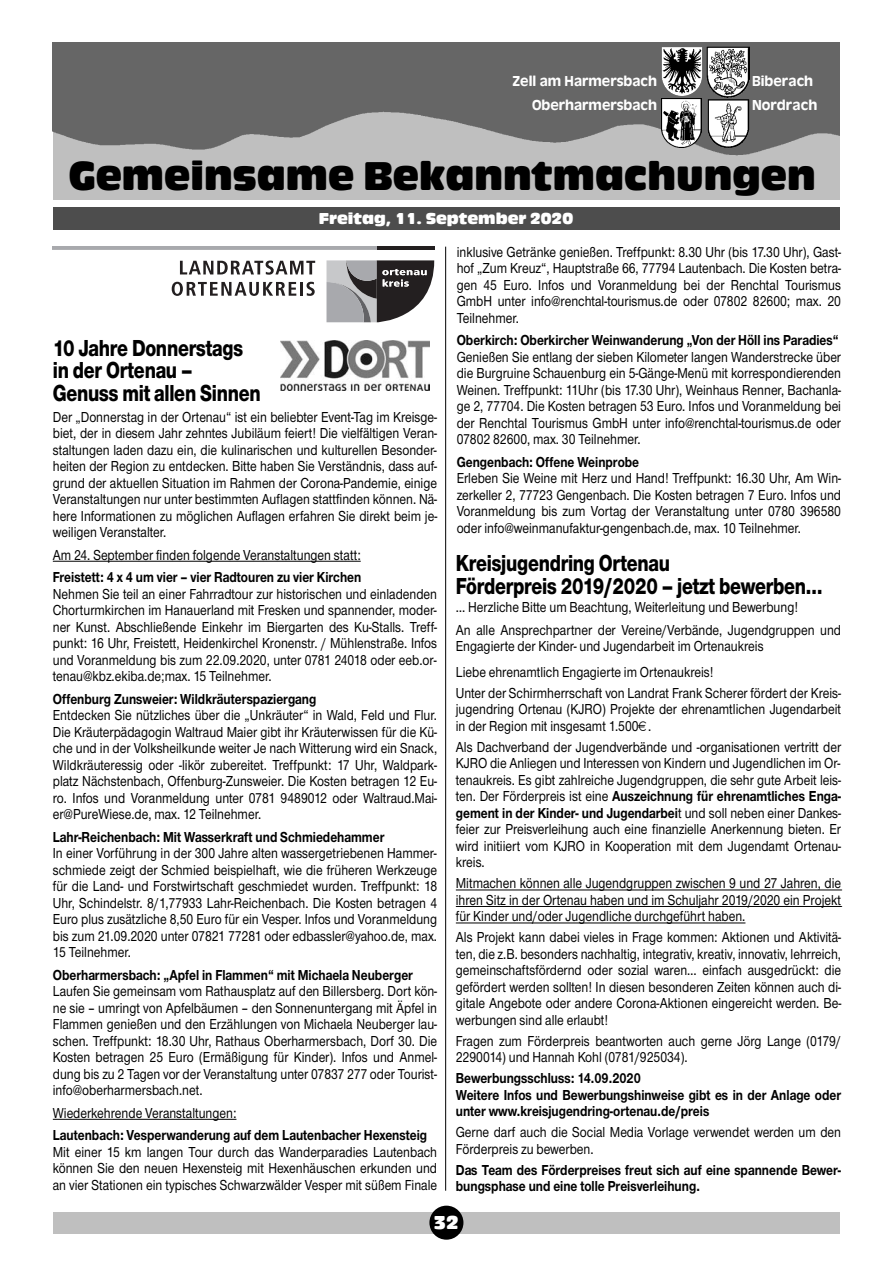
<style>
.page{position:relative;width:893px;height:1263px;background:#fff}
.page>*{position:absolute;margin:0;border:0;box-sizing:border-box;transform-origin:0 0}
.t1{font:42px "Antique Olive T Compact Ro 1";color:#000;scale:.95 1}
.t2{font:800 24px/22.5px "Nimbus Sans Novus T";letter-spacing:-.01em;color:#000;scale:.8 1}
.t3{font:19.5px "Antique Olive T Compact Ro 1";color:#fff}
.t4{font:16.5px "Antique Olive T Compact Ro 1";color:#fff}
.t5{font:500 15px/16.5px "Nimbus Sans Novus T";color:#000;text-align:justify;scale:.85 1}
.t6{font:700 15px/16.5px "Nimbus Sans Novus T";color:#000;scale:.85 1}
.t7{font:15px "Antique Olive T Medium Ro 1";color:#fff}
.s1{font-weight:700}
</style>
<div class="page">
<div style="left:53px;top:1212px;width:786px;height:21px;background:#bfbfbf"></div>
<div style="left:429px;top:1206px;width:34px;height:34px;background:#000;border-radius:50%"></div>
<hr style="left:445px;top:247px;width:1px;height:944px;background:#000">
<div style="left:53px;top:43px;width:786px;height:157px;background:#bfbfbf"></div>
<img style="left:53px;top:43px;width:786px;height:113px">
<img style="left:706px;top:47px;width:44px;height:101px">
<img style="left:661px;top:98px;width:40px;height:50px">
<img style="left:662px;top:47px;width:40px;height:49px">
<div style="left:53px;top:207px;width:786px;height:23px;background:#4d4d4d"></div>
<hr style="left:53px;top:561px;width:308px;height:1px;background:#000">
<hr style="left:53px;top:1119px;width:183px;height:1px;background:#000">
<svg style="left:326px;top:260px;width:108px;height:62px;background:#7e7c7e"></svg>
<svg style="left:180px;top:261px;width:135px;height:14px"></svg>
<svg style="left:172px;top:282px;width:124px;height:14px"></svg>
<hr style="left:300px;top:282px;width:3px;height:14px;background:#231f20">
<svg style="left:307px;top:282px;width:8px;height:14px"></svg>
<svg style="left:53px;top:247px;width:324px;height:3px"></svg>
<hr style="left:377px;top:247px;width:57px;height:3px;background:#231f20">
<img style="left:281px;top:340px;width:148px;height:50px">
<hr style="left:456px;top:889px;width:385px;height:1px;background:#000">
<hr style="left:456px;top:906px;width:385px;height:1px;background:#000">
<hr style="left:456px;top:922px;width:289px;height:1px;background:#000">
<p class="t7" style="left:513px;top:73px;width:146px">Zell am Harmersbach</p>
<p class="t7" style="left:752px;top:73px;width:63px">Biberach</p>
<p class="t7" style="left:532px;top:97px;width:127px">Oberharmersbach</p>
<p class="t7" style="left:752px;top:97px;width:67px">Nordrach</p>
<p class="t1" style="left:69px;top:161px;width:788px">Gemeinsame Bekanntmachungen</p>
<p class="t4" style="left:319px;top:212px;width:256px">Freitag, 11. September 2020</p>
<p class="t2" style="left:53px;top:339px;width:262px">10 Jahre Donnerstags in der Ortenau –<br>Genuss mit allen Sinnen</p>
<p class="t5" style="left:53px;top:410px;width:454px">Der „Donnerstag in der Ortenau“ ist ein beliebter Event-Tag im Kreisge&shy;biet, der in diesem Jahr zehntes Jubiläum feiert! Die vielfältigen Veran&shy;staltungen laden dazu ein, die kulinarischen und kulturellen Besonder&shy;heiten der Region zu entdecken. Bitte haben Sie Verständnis, dass auf&shy;grund der aktuellen Situation im Rahmen der Corona-Pandemie, einige Veranstaltungen nur unter bestimmten Auflagen stattfinden können. Nä&shy;here Informationen zu möglichen Auflagen erfahren Sie direkt beim je&shy;weiligen Veranstalter.</p>
<p class="t5" style="left:53px;top:548px;width:364px">Am 24. September finden folgende Veranstaltungen statt:</p>
<p class="t6" style="left:53px;top:570px;width:364px">Freistett: 4 x 4 um vier – vier Radtouren zu vier Kirchen</p>
<p class="t5" style="left:53px;top:587px;width:454px">Nehmen Sie teil an einer Fahrradtour zur historischen und einladenden Chorturmkirchen im Hanauerland mit Fresken und spannender, moder&shy;ner Kunst. Abschließende Einkehr im Biergarten des Ku-Stalls. Treff&shy;punkt: 16 Uhr, Freistett, Heidenkirchel Kronenstr. / Mühlenstraße. Infos und Voranmeldung bis zum 22.09.2020, unter 0781 24018 oder eeb.or&shy;tenau@kbz.ekiba.de;max. 15 Teilnehmer.</p>
<p class="t6" style="left:53px;top:692px;width:312px">Offenburg Zunsweier: Wildkräuterspaziergang</p>
<p class="t5" style="left:53px;top:708px;width:454px">Entdecken Sie nützliches über die „Unkräuter“ in Wald, Feld und Flur.<br>Die Kräuterpädagogin Waltraud Maier gibt ihr Kräuterwissen für die Kü&shy;che und in der Volksheilkunde weiter Je nach Witterung wird ein Snack, Wildkräuteressig oder -likör zubereitet. Treffpunkt: 17 Uhr, Waldpark&shy;platz Nächstenbach, Offenburg-Zunsweier. Die Kosten betragen 12 Eu&shy;ro. Infos und Voranmeldung unter 0781 9489012 oder Waltraud.Mai&shy;er@PureWiese.de, max. 12 Teilnehmer.</p>
<p class="t6" style="left:53px;top:830px;width:392px">Lahr-Reichenbach: Mit Wasserkraft und Schmiedehammer</p>
<p class="t5" style="left:53px;top:846px;width:454px">In einer Vorführung in der 300 Jahre alten wassergetriebenen Hammer&shy;schmiede zeigt der Schmied beispielhaft, wie die früheren Werkzeuge für die Land- und Forstwirtschaft geschmiedet wurden. Treffpunkt: 18<br>Uhr, Schindelstr. 8/1,77933 Lahr-Reichenbach. Die Kosten betragen 4<br>Euro plus zusätzliche 8,50 Euro für ein Vesper. Infos und Voranmeldung bis zum 21.09.2020 unter 07821 77281 oder edbassler@yahoo.de, max.<br>15 Teilnehmer.</p>
<p class="t6" style="left:53px;top:968px;width:425px">Oberharmersbach: „Apfel in Flammen“ mit Michaela Neuberger</p>
<p class="t5" style="left:53px;top:984px;width:454px">Laufen Sie gemeinsam vom Rathausplatz auf den Billersberg. Dort kön&shy;ne sie – umringt von Apfelbäumen – den Sonnenuntergang mit Äpfel in Flammen genießen und den Erzählungen von Michaela Neuberger lau&shy;schen. Treffpunkt: 18.30 Uhr, Rathaus Oberharmersbach, Dorf 30. Die Kosten betragen 25 Euro (Ermäßigung für Kinder). Infos und Anmel&shy;dung bis zu 2 Tagen vor der Veranstaltung unter 07837 277 oder Tourist&shy;info@oberharmersbach.net.</p>
<p class="t5" style="left:53px;top:1106px;width:218px">Wiederkehrende Veranstaltungen:</p>
<p class="t6" style="left:53px;top:1128px;width:442px">Lautenbach: Vesperwanderung auf dem Lautenbacher Hexensteig</p>
<p class="t5" style="left:53px;top:1145px;width:454px">Mit einer 15 km langen Tour durch das Wanderparadies Lautenbach können Sie den neuen Hexensteig mit Hexenhäuschen erkunden und an vier Stationen ein typisches Schwarzwälder Vesper mit süßem Finale</p>
<p class="t5" style="left:457px;top:245px;width:454px">inklusive Getränke genießen. Treffpunkt: 8.30 Uhr (bis 17.30 Uhr), Gast&shy;hof „Zum Kreuz“, Hauptstraße 66, 77794 Lautenbach. Die Kosten betra&shy;gen 45 Euro. Infos und Voranmeldung bei der Renchtal Tourismus GmbH unter info@renchtal-tourismus.de oder 07802 82600; max. 20<br>Teilnehmer.</p>
<p class="t6" style="left:457px;top:333px;width:451px">Oberkirch: Oberkircher Weinwanderung „Von der Höll ins Paradies“</p>
<p class="t5" style="left:457px;top:350px;width:454px">Genießen Sie entlang der sieben Kilometer langen Wanderstrecke über die Burgruine Schauenburg ein 5-Gänge-Menü mit korrespondierenden Weinen. Treffpunkt: 11Uhr (bis 17.30 Uhr), Weinhaus Renner, Bachanla&shy;ge 2, 77704. Die Kosten betragen 53 Euro. Infos und Voranmeldung bei der Renchtal Tourismus GmbH unter info@renchtal-tourismus.de oder 07802 82600, max. 30 Teilnehmer.</p>
<p class="t6" style="left:457px;top:455px;width:216px">Gengenbach: Offene Weinprobe</p>
<p class="t5" style="left:457px;top:471px;width:454px">Erleben Sie Weine mit Herz und Hand! Treffpunkt: 16.30 Uhr, Am Win&shy;zerkeller 2, 77723 Gengenbach. Die Kosten betragen 7 Euro. Infos und Voranmeldung bis zum Vortag der Veranstaltung unter 0780 396580 oder info@weinmanufaktur-gengenbach.de, max. 10 Teilnehmer.</p>
<p class="t2" style="left:456px;top:554px;width:460px">Kreisjugendring Ortenau<br>Förderpreis 2019/2020 – jetzt bewerben…</p>
<p class="t5" style="left:456px;top:600px;width:404px">… Herzliche Bitte um Beachtung, Weiterleitung und Bewerbung!</p>
<p class="t5" style="left:456px;top:623px;width:455px">An alle Ansprechpartner der Vereine/Verbände, Jugendgruppen und<br>Engagierte der Kinder- und Jugendarbeit im Ortenaukreis</p>
<p class="t5" style="left:456px;top:665px;width:305px">Liebe ehrenamtlich Engagierte im Ortenaukreis!</p>
<p class="t5" style="left:456px;top:686px;width:455px">Unter der Schirmherrschaft von Landrat Frank Scherer fördert der Kreis&shy;jugendring Ortenau (KJRO) Projekte der ehrenamtlichen Jugendarbeit in der Region mit insgesamt 1.500 .</p>
<p class="t5" style="left:456px;top:740px;width:455px">Als Dachverband der Jugendverbände und -organisationen vertritt der KJRO die Anliegen und Interessen von Kindern und Jugendlichen im Or&shy;tenaukreis. Es gibt zahlreiche Jugendgruppen, die sehr gute Arbeit leis&shy;ten. Der Förderpreis ist eine <span class="s1">Auszeichnung für ehrenamtliches Enga&shy;gement in der Kinder- und Jugendarbei</span>t und soll neben einer Dankes&shy;feier zur Preisverleihung auch eine finanzielle Anerkennung bieten. Er wird initiiert vom KJRO in Kooperation mit dem Jugendamt Ortenau&shy;kreis.</p>
<p class="t5" style="left:456px;top:876px;width:455px">Mitmachen können alle Jugendgruppen zwischen 9 und 27 Jahren, die ihren Sitz in der Ortenau haben und im Schuljahr 2019/2020 ein Projekt für Kinder und/oder Jugendliche durchgeführt haben.</p>
<p class="t5" style="left:456px;top:930px;width:455px">Als Projekt kann dabei vieles in Frage kommen: Aktionen und Aktivitä&shy;ten, die z.B. besonders nachhaltig, integrativ, kreativ, innovativ, lehrreich, gemeinschaftsfördernd oder sozial waren… einfach ausgedrückt: die gefördert werden sollten! In diesen besonderen Zeiten können auch di&shy;gitale Angebote oder andere Corona-Aktionen eingereicht werden. Be&shy;werbungen sind alle erlaubt!</p>
<p class="t5" style="left:456px;top:1034px;width:455px">Fragen zum Förderpreis beantworten auch gerne Jörg Lange (0179/<br>2290014) und Hannah Kohl (0781/925034).</p>
<p class="t6" style="left:456px;top:1071px;width:219px">Bewerbungsschluss: 14.09.2020</p>
<p class="t6" style="left:456px;top:1088px;width:455px">Weitere Infos und Bewerbungshinweise gibt es in der Anlage oder unter www.kreisjugendring-ortenau.de/preis</p>
<p class="t5" style="left:456px;top:1125px;width:455px">Gerne darf auch die Social Media Vorlage verwendet werden um den<br>Förderpreis zu bewerben.</p>
<p class="t6" style="left:456px;top:1163px;width:455px">Das Team des Förderpreises freut sich auf eine spannende Bewer&shy;bungsphase und eine tolle Preisverleihung.</p>
<p class="t3" style="left:433px;top:1215px;width:27px">32</p>
</div>
